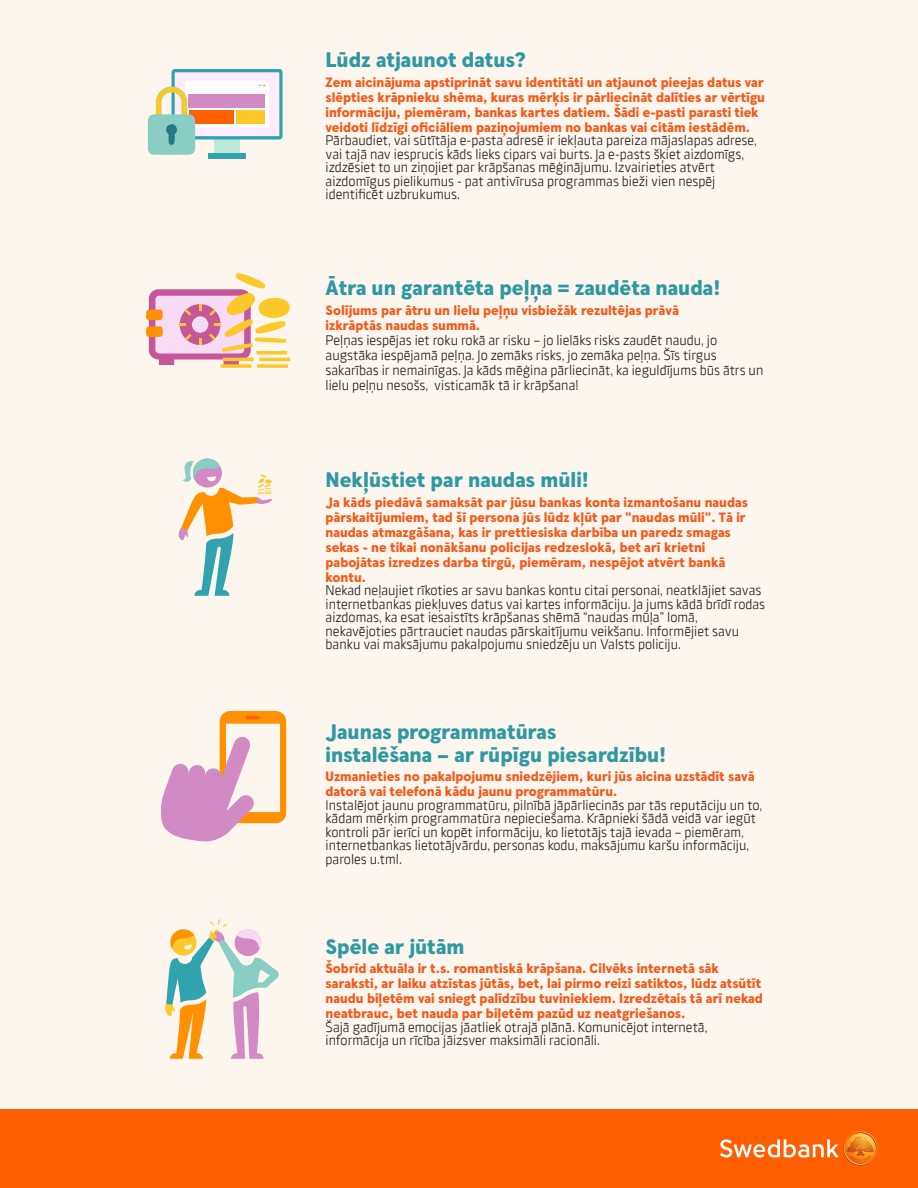
<style>
.page{position:relative;width:918px;height:1188px;background:#fdf6ee}
.page>*{position:absolute;margin:0;border:0;box-sizing:border-box;transform-origin:0 0}
.t1{font:900 21px/22.5px "Swedbank Headline";color:#2e98a3}
.t2{font:13.5px/13.5px "Swedbank Sans";color:#231f20}
.t3{font:900 13.5px/15px "Swedbank Headline";color:#f35b1c}
</style>
<div class="page">
<div style="left:146px;top:310px;width:17px;height:10px;background:#ff9100;border-radius:3px"></div>
<div style="left:146px;top:326px;width:17px;height:11px;background:#ff9100;border-radius:3px"></div>
<svg style="left:149px;top:273px;width:141px;height:95px"></svg>
<svg style="left:178px;top:458px;width:94px;height:138px"></svg>
<div style="left:214px;top:139px;width:26px;height:15px;background:#bbead9"></div>
<div style="left:208px;top:154px;width:38px;height:5px;background:#31a3ae"></div>
<svg style="left:172px;top:69px;width:111px;height:71px"></svg>
<div style="left:175px;top:72px;width:104px;height:64px;background:#ffecff"></div>
<div style="left:185px;top:81px;width:84px;height:47px;background:#fff;border-radius:2px"></div>
<div style="left:189px;top:95px;width:76px;height:13px;background:#d28ac5"></div>
<div style="left:189px;top:111px;width:45px;height:13px;background:#ff5f00"></div>
<div style="left:236px;top:111px;width:29px;height:13px;background:#fdc92a"></div>
<svg style="left:148px;top:87px;width:47px;height:68px"></svg>
<svg style="left:160px;top:711px;width:126px;height:131px"></svg>
<svg style="left:165px;top:919px;width:114px;height:140px"></svg>
<div style="left:0;top:1109px;width:918px;height:79px;background:#ff5f00"></div>
<svg style="left:720px;top:1132px;width:157px;height:33px"></svg>
<h1 class="t1" style="left:326px;top:49px;width:201px">Lūdz atjaunot datus?</h1>
<p class="t3" style="left:326px;top:75px;width:441px">Zem aicinājuma apstiprināt savu identitāti un atjaunot pieejas datus var slēpties krāpnieku shēma, kuras mērķis ir pārliecināt dalīties ar vērtīgu informāciju, piemēram, bankas kartes datiem. Šādi e-pasti parasti tiek veidoti līdzīgi oficiāliem paziņojumiem no bankas vai citām iestādēm.</p>
<p class="t2" style="left:326px;top:133px;width:433px">Pārbaudiet, vai sūtītāja e-pasta adresē ir iekļauta pareiza mājaslapas adrese, vai tajā nav iesprucis kāds lieks cipars vai burts. Ja e-pasts šķiet aizdomīgs, izdzēsiet to un ziņojiet par krāpšanas mēģinājumu. Izvairieties atvērt aizdomīgus pielikumus - pat antivīrusa programmas bieži vien nespēj identificēt uzbrukumus.</p>
<h1 class="t1" style="left:326px;top:277px;width:396px">Ātra un garantēta peļņa = zaudēta nauda!</h1>
<p class="t3" style="left:326px;top:303px;width:355px">Solījums par ātru un lielu peļņu visbiežāk rezultējas prāvā izkrāptās naudas summā.</p>
<p class="t2" style="left:326px;top:332px;width:439px;line-height:15px">Peļņas iespējas iet roku rokā ar risku – jo lielāks risks zaudēt naudu, jo augstāka iespējamā peļņa. Jo zemāks risks, jo zemāka peļņa. Šīs tirgus sakarības ir nemainīgas. Ja kāds mēģina pārliecināt, ka ieguldījums būs ātrs un lielu peļņu nesošs, visticamāk tā ir krāpšana!</p>
<h1 class="t1" style="left:326px;top:469px;width:265px">Nekļūstiet par naudas mūli!</h1>
<p class="t3" style="left:326px;top:495px;width:424px">Ja kāds piedāvā samaksāt par jūsu bankas konta izmantošanu naudas pārskaitījumiem, tad šī persona jūs lūdz kļūt par "naudas mūli". Tā ir naudas atmazgāšana, kas ir prettiesiska darbība un paredz smagas sekas - ne tikai nonākšanu policijas redzeslokā, bet arī krietni pabojātas izredzes darba tirgū, piemēram, nespējot atvērt bankā kontu.</p>
<p class="t2" style="left:326px;top:583px;width:441px">Nekad neļaujiet rīkoties ar savu bankas kontu citai personai, neatklājiet savas internetbankas piekļuves datus vai kartes informāciju. Ja jums kādā brīdī rodas aizdomas, ka esat iesaistīts krāpšanas shēmā “naudas mūļa” lomā, nekavējoties pārtrauciet naudas pārskaitījumu veikšanu. Informējiet savu banku vai maksājumu pakalpojumu sniedzēju un Valsts policiju.</p>
<h1 class="t1" style="left:326px;top:721px;width:342px">Jaunas programmatūras instalēšana – ar rūpīgu piesardzību!</h1>
<p class="t3" style="left:326px;top:769px;width:431px">Uzmanieties no pakalpojumu sniedzējiem, kuri jūs aicina uzstādīt savā datorā vai telefonā kādu jaunu programmatūru.</p>
<p class="t2" style="left:326px;top:798px;width:438px">Instalējot jaunu programmatūru, pilnībā jāpārliecinās par tās reputāciju un to, kādam mērķim programmatūra nepieciešama. Krāpnieki šādā veidā var iegūt kontroli pār ierīci un kopēt informāciju, ko lietotājs tajā ievada – piemēram, internetbankas lietotājvārdu, personas kodu, maksājumu karšu informāciju, paroles u.tml.</p>
<h1 class="t1" style="left:326px;top:936px;width:140px">Spēle ar jūtām</h1>
<p class="t3" style="left:326px;top:961px;width:439px">Šobrīd aktuāla ir t.s. romantiskā krāpšana. Cilvēks internetā sāk saraksti, ar laiku atzīstas jūtās, bet, lai pirmo reizi satiktos, lūdz atsūtīt naudu biļetēm vai sniegt palīdzību tuviniekiem. Izredzētais tā arī nekad neatbrauc, bet nauda par biļetēm pazūd uz neatgriešanos.</p>
<p class="t2" style="left:326px;top:1020px;width:383px">Šajā gadījumā emocijas jāatliek otrajā plānā. Komunicējot internetā, informācija un rīcība jāizsver maksimāli racionāli.</p>
</div>
